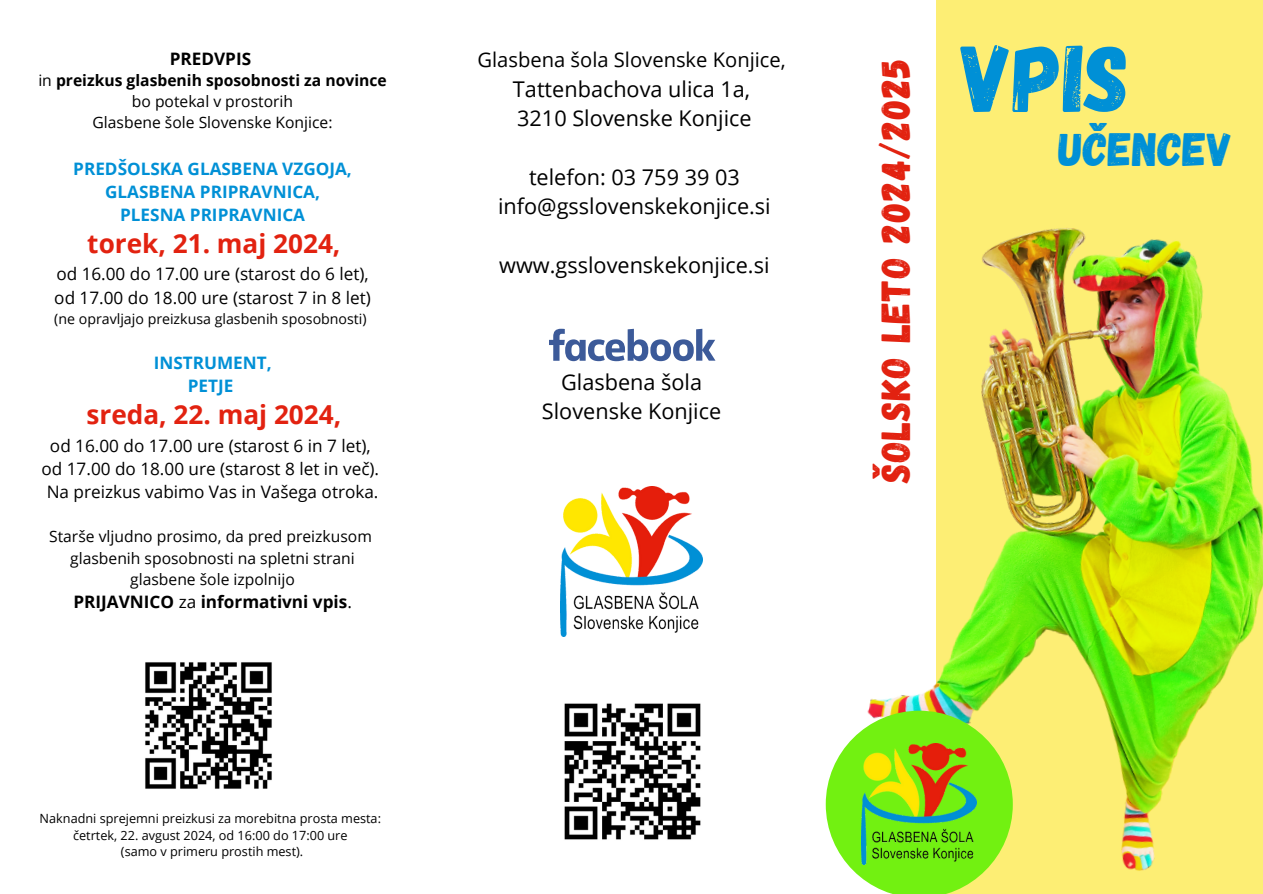
<style>
.page{position:relative;width:1263px;height:894px;background:#fff}
.page>*{position:absolute;margin:0;border:0;box-sizing:border-box;transform-origin:0 0}
.t1{font:94.65px "Gagalin";color:#0090d6}
.t2{font:46.65px "Gagalin";color:#0090d6}
.t3{font:40.5px "Gagalin";letter-spacing:.02em;color:#e22210}
.t4{font:700 26.1px "Open Sans";color:#e22210}
.t5{font:21.6px/29.2px "Open Sans";color:#000;text-align:center}
.t6{font:20.1px "Open Sans";color:#000}
.t7{font:17.1px/23.2px "Open Sans";color:#000}
.t8{font:700 17.1px/23.2px "Open Sans";color:#0090d6;text-align:center}
.t9{font:700 17.1px "Open Sans";color:#000}
.t10{font:15.6px/21.1px "Open Sans";color:#000;text-align:center}
.t11{font:14.25px "Open Sans";color:#000}
.t12{font:12.75px "Open Sans";color:#000}
.s1{font-weight:700}
.s2{font-weight:400}
</style>
<div class="page">
<div style="left:937px;top:0;width:326px;height:893px;background:#fdee74"></div>
<img style="left:560px;top:486px;width:142px;height:150px">
<svg style="left:549px;top:328px;width:166px;height:33px"></svg>
<img style="left:145px;top:662px;width:127px;height:127px">
<img style="left:564px;top:703px;width:137px;height:137px">
<img style="left:825px;top:143px;width:438px;height:728px">
<svg style="left:826px;top:710px;width:187px;height:183px"></svg>
<img style="left:862px;top:743px;width:115px;height:121px">
<p class="t9" style="left:170px;top:46px;width:83px">PREDVPIS</p>
<p class="t10" style="left:38px;top:69px;width:350px">in <span class="s1">preizkus glasbenih sposobnosti za novince </span>bo potekal v prostorih<br>Glasbene šole Slovenske Konjice:</p>
<p class="t8" style="left:73px;top:156px;width:280px">PREDŠOLSKA GLASBENA VZGOJA,<br>GLASBENA PRIPRAVNICA,<br>PLESNA PRIPRAVNICA</p>
<p class="t4" style="left:87px;top:225px;width:255px">torek, 21. maj 2024,</p>
<p class="t7" style="left:54px;top:262px;width:318px">od 16.00 do 17.00 ure (starost do 6 let), od 17.00 do 18.00 ure (starost 7 in 8 let)</p>
<p class="t11" style="left:54px;top:308px;width:314px">(ne opravljajo preizkusa glasbenih sposobnosti)</p>
<p class="t8" style="left:154px;top:351px;width:119px">INSTRUMENT,<br>PETJE</p>
<p class="t4" style="left:87px;top:396px;width:256px">sreda, 22. maj 2024,</p>
<p class="t7" style="left:42px;top:433px;width:339px;text-align:center">od 16.00 do 17.00 ure (starost 6 in 7 let), od 17.00 do 18.00 ure (starost 8 let in več).<br>Na preizkus vabimo Vas in Vašega otroka.</p>
<h3 class="t10" style="left:49px;top:525px;width:324px">Starše vljudno prosimo, da pred preizkusom glasbenih sposobnosti na spletni strani glasbene šole izpolnijo</h3>
<h3 class="t9" style="left:74px;top:589px;width:280px">PRIJAVNICO <span class="s2">za</span> informativni vpis<span class="s2">.</span></h3>
<h3 class="t12" style="left:40px;top:808px;width:343px">Naknadni sprejemni preizkusi za morebitna prosta mesta:</h3>
<h3 class="t12" style="left:73px;top:825px;width:276px">četrtek, 22. avgust 2024, od 16:00 do 17:00 ure</h3>
<h3 class="t12" style="left:121px;top:842px;width:184px">(samo v primeru prostih mest).</h3>
<h5 class="t6" style="left:477px;top:45px;width:310px">Glasbena šola Slovenske Konjice,</h5>
<h5 class="t5" style="left:513px;top:74px;width:240px;text-align:left">Tattenbachova ulica 1a,<br>3210 Slovenske Konjice</h5>
<h4 class="t5" style="left:498px;top:162px;width:274px">telefon: 03 759 39 03 info@gsslovenskekonjice.si</h4>
<h4 class="t5" style="left:499px;top:249px;width:272px">www.gsslovenskekonjice.si</h4>
<p class="t5" style="left:542px;top:366px;width:181px">Glasbena šola<br>Slovenske Konjice</p>
<p class="t3" style="left:869px;top:482px;width:426px;rotate:-90deg">ŠOLSKO LETO 2024/2025</p>
<h1 class="t1" style="left:961px;top:17px;width:170px">VPIS</h1>
<h1 class="t2" style="left:1059px;top:119px;width:176px">UČENCEV</h1>
</div>
